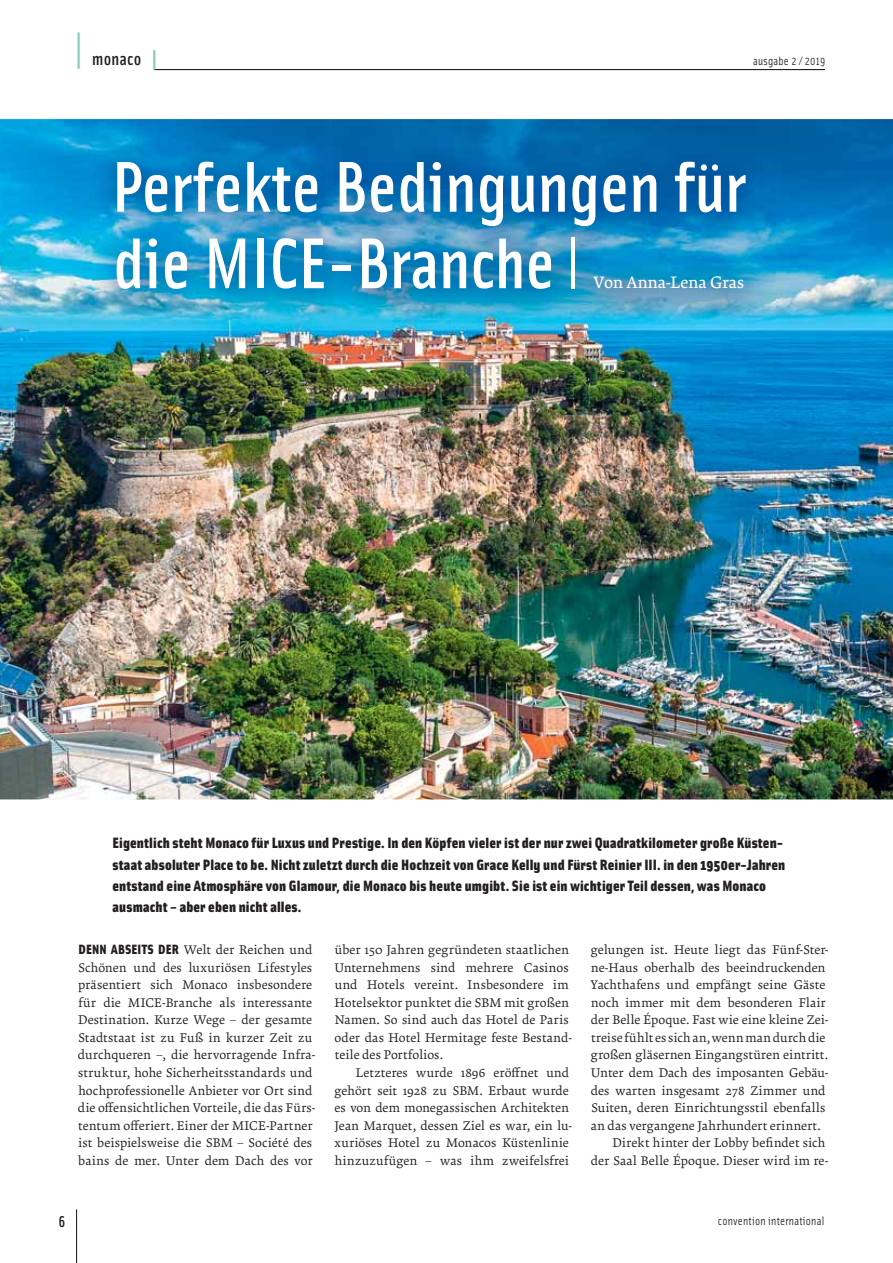
<style>
.page{position:relative;width:893px;height:1263px;background:#fff}
.page>*{position:absolute;margin:0;border:0;box-sizing:border-box;transform-origin:0 0}
.t1{font:500 72px/76.5px "Solex OT";color:#fff}
.t2{font:500 18px "Solex OT";letter-spacing:.02em;color:#231f20}
.t3{font:16.5px "Krete";color:#fff}
.t4{font:500 15.75px "Solex OT";color:#231f20}
.t5{font:900 15px/21.3px "Solex OT";letter-spacing:.01em;color:#231f20}
.t6{font:12.6px/17.5px "Krete";letter-spacing:.015em;color:#231f20}
.t7{font:12px "Solex OT";letter-spacing:.02em;color:#231f20}
.s1{font-weight:700;font-size:42px;color:#83cdbe}
.s2{font-weight:700;font-size:22.5px;color:#83cdbe}
.s3{font-size:60px}
.s4{font-family:"Solex OT";font-weight:900;font-size:13.5px}
</style>
<div class="page">
<hr style="left:154px;top:69px;width:671px;height:1px;background:#231f20">
<hr style="left:76px;top:1209px;width:1px;height:54px;background:#231f20">
<img style="left:0;top:119px;width:893px;height:680px">
<img style="left:92px;top:138px;width:684px;height:181px">
<h2 class="t2" style="left:74px;top:52px;width:86px"><span class="s1">|</span> monaco <span class="s2">|</span></h2>
<p class="t7" style="left:753px;top:57px;width:74px">ausgabe 2 / 2019</p>
<h1 class="t1" style="left:112px;top:156px;width:636px">Perfekte Bedingungen für die MICE-Branche <span class="s3">|</span></h1>
<h3 class="t3" style="left:594px;top:274px;width:152px">Von Anna-Lena Gras</h3>
<p class="t5" style="left:112px;top:834px;width:674px">Eigentlich steht Monaco für Luxus und Prestige. In den Köpfen vieler ist der nur zwei Quadratkilometer große Küsten&shy;staat absoluter Place to be. Nicht zuletzt durch die Hochzeit von Grace Kelly und Fürst Reinier III. in den 1950er-Jahren entstand eine Atmosphäre von Glamour, die Monaco bis heute umgibt. Sie ist ein wichtiger Teil dessen, was Monaco ausmacht – aber eben nicht alles.</p>
<p class="t6" style="left:78px;top:941px;width:239px"><span class="s4">DENN ABSEITS DER</span> Welt der Reichen und Schönen und des luxuriösen Lifestyles präsentiert sich Monaco insbesondere für die MICE-Branche als interessante Destination. Kurze Wege – der gesamte Stadtstaat ist zu Fuß in kurzer Zeit zu durchqueren –, die hervorragende Infra&shy;struktur, hohe Sicherheitsstandards und hochprofessionelle Anbieter vor Ort sind die offensichtlichen Vorteile, die das Fürs&shy;tentum offeriert. Einer der MICE-Partner ist beispielsweise die SBM – Société des bains de mer. Unter dem Dach des vor</p>
<p class="t6" style="left:334px;top:941px;width:239px">über 150 Jahren gegründeten staatlichen Unternehmens sind mehrere Casinos und Hotels vereint. Insbesondere im Hotelsektor punktet die SBM mit großen Namen. So sind auch das Hotel de Paris oder das Hotel Hermitage feste Bestand&shy;teile des Portfolios.</p>
<p class="t6" style="left:334px;top:1064px;width:239px;text-indent:21px">Letzteres wurde 1896 eröffnet und gehört seit 1928 zu SBM. Erbaut wurde es von dem monegassischen Architekten Jean Marquet, dessen Ziel es war, ein lu&shy;xuriöses Hotel zu Monacos Küstenlinie hinzuzufügen – was ihm zweifelsfrei</p>
<p class="t6" style="left:591px;top:941px;width:239px">gelungen ist. Heute liegt das Fünf-Ster-</p>
<p class="t6" style="left:591px;top:959px;width:236px">ne-Haus oberhalb des beeindruckenden</p>
<p class="t6" style="left:590px;top:977px;width:236px">Yachthafens und empfängt seine Gäste</p>
<p class="t6" style="left:591px;top:994px;width:236px">noch immer mit dem besonderen Flair</p>
<p class="t6" style="left:591px;top:1012px;width:239px">der Belle Époque. Fast wie eine kleine Zei-</p>
<p class="t6" style="left:591px;top:1029px;width:236px">treise fühlt es sich an, wenn man durch die</p>
<p class="t6" style="left:591px;top:1047px;width:239px">großen gläsernen Eingangstüren eintritt.</p>
<p class="t6" style="left:591px;top:1064px;width:239px">Unter dem Dach des imposanten Gebäu-</p>
<p class="t6" style="left:591px;top:1082px;width:236px">des warten insgesamt 278 Zimmer und</p>
<p class="t6" style="left:591px;top:1100px;width:235px">Suiten, deren Einrichtungsstil ebenfalls</p>
<p class="t6" style="left:591px;top:1117px;width:231px">an das vergangene Jahrhundert erinnert.</p>
<p class="t6" style="left:612px;top:1135px;width:215px">Direkt hinter der Lobby befindet sich</p>
<p class="t6" style="left:591px;top:1152px;width:239px">der Saal Belle Époque. Dieser wird im re-</p>
<p class="t4" style="left:58px;top:1216px;width:8px">6</p>
<p class="t7" style="left:718px;top:1216px;width:108px">convention international</p>
</div>
